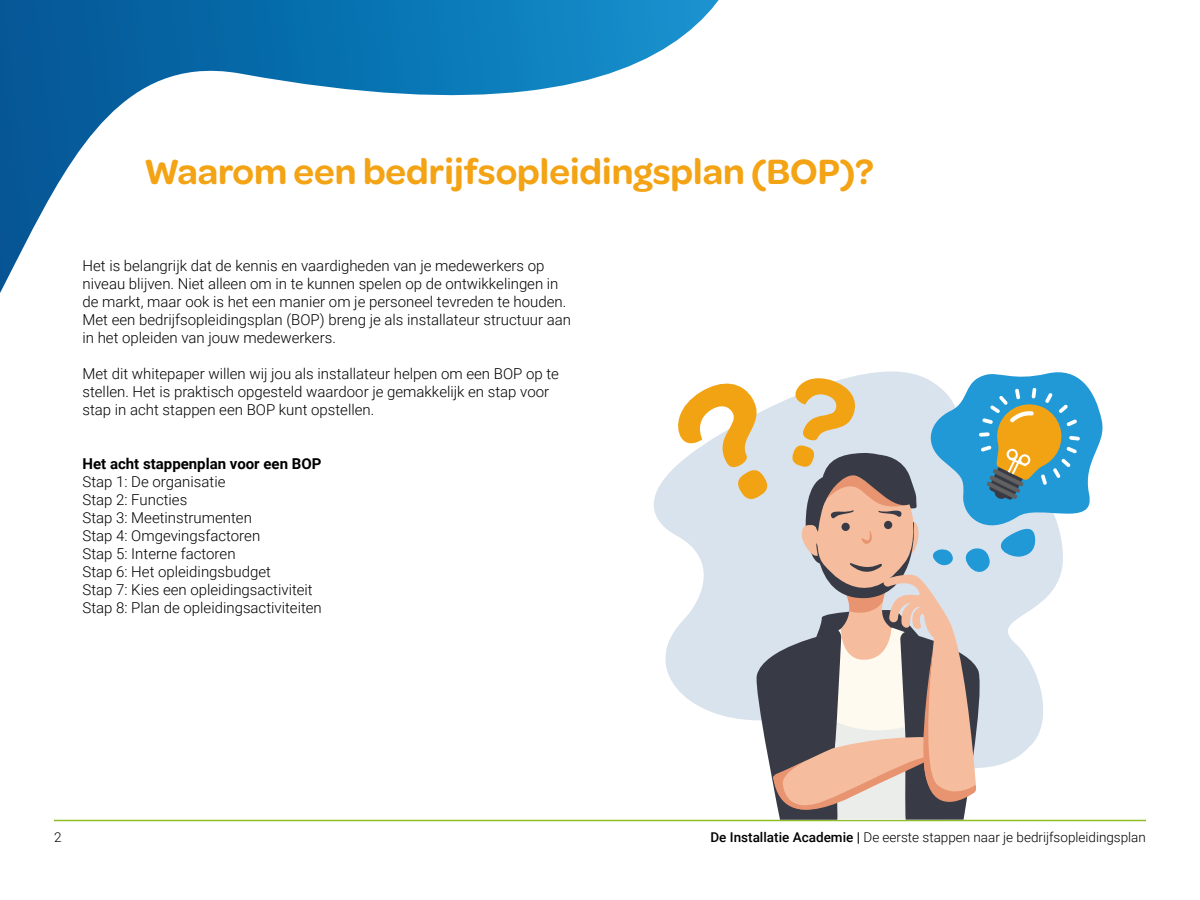
<style>
.page{position:relative;width:1200px;height:900px;background:#fff}
.page>*{position:absolute;margin:0;border:0;box-sizing:border-box;transform-origin:0 0}
.t1{font:600 37.5px "Omnes";color:#f3a314}
.t2{font:300 15px/18px "Roboto";color:#000}
.t3{font:700 15px "Roboto";color:#000}
.t4{font:300 13.5px "Roboto";color:#000}
.s1{font-weight:500}
</style>
<div class="page">
<hr style="left:54px;top:820px;width:1092px;height:1px;background:#8fbf25">
<svg style="left:0;top:0;width:719px;height:293px"></svg>
<svg style="left:666px;top:371px;width:441px;height:451px"></svg>
<h1 class="t1" style="left:144px;top:146px;width:731px">Waarom een bedrijfsopleidingsplan (BOP)?</h1>
<p class="t2" style="left:82px;top:256px;width:490px">Het is belangrijk dat de kennis en vaardigheden van je medewerkers op niveau blijven. Niet alleen om in te kunnen spelen op de ontwikkelingen in de markt, maar ook is het een manier om je personeel tevreden te houden.<br>Met een bedrijfsopleidingsplan (BOP) breng je als installateur structuur aan in het opleiden van jouw medewerkers.</p>
<p class="t2" style="left:82px;top:364px;width:478px">Met dit whitepaper willen wij jou als installateur helpen om een BOP op te stellen. Het is praktisch opgesteld waardoor je gemakkelijk en stap voor stap in acht stappen een BOP kunt opstellen.</p>
<p class="t3" style="left:82px;top:453px;width:240px">Het acht stappenplan voor een BOP</p>
<p class="t2" style="left:82px;top:472px;width:241px">Stap 1: De organisatie<br>Stap 2: Functies<br>Stap 3: Meetinstrumenten<br>Stap 4: Omgevingsfactoren<br>Stap 5: Interne factoren<br>Stap 6: Het opleidingsbudget<br>Stap 7: Kies een opleidingsactiviteit<br>Stap 8: Plan de opleidingsactiviteiten</p>
<p class="t4" style="left:54px;top:828px;width:9px">2</p>
<p class="t4" style="left:710px;top:828px;width:437px"><span class="s1">De Installatie Academie |</span> De eerste stappen naar je bedrijfsopleidingsplan</p>
</div>
